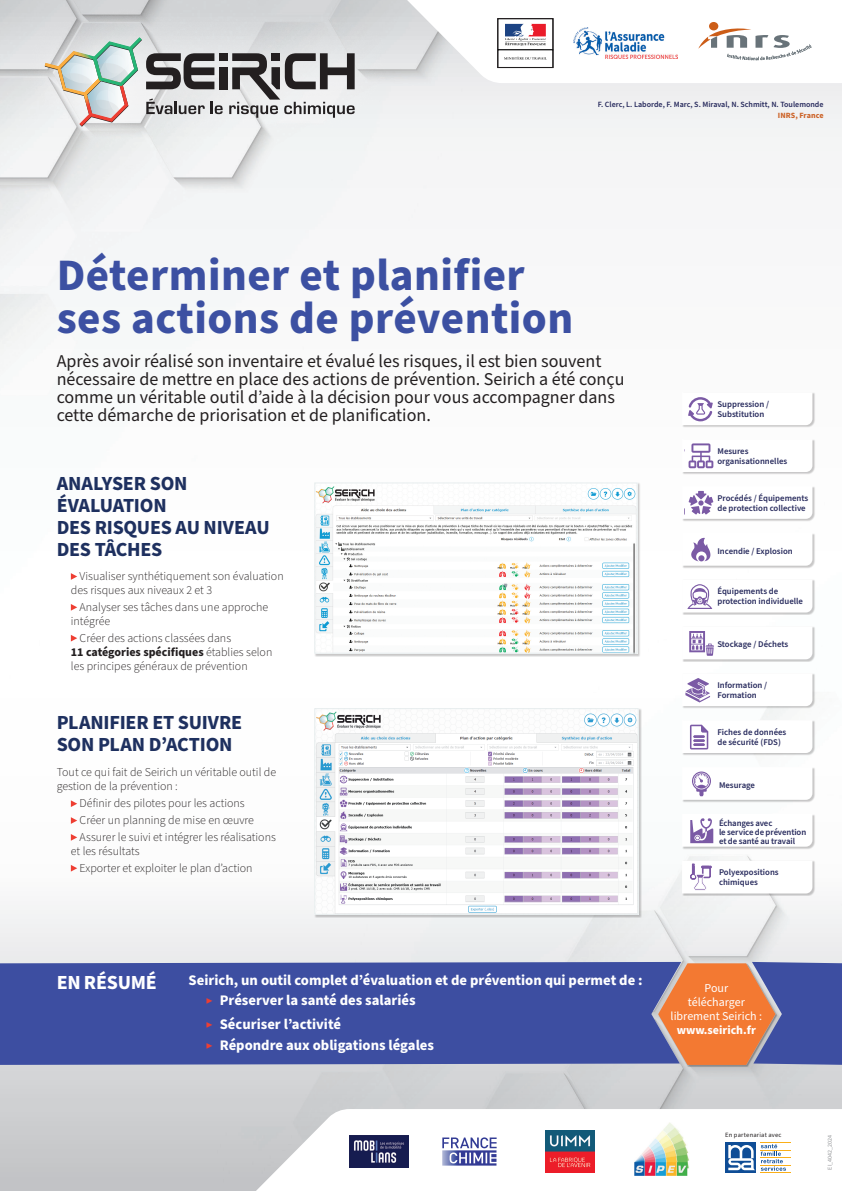
<style>
.page{position:relative;width:842px;height:1191px;background:#fff}
.page>*{position:absolute;margin:0;border:0;box-sizing:border-box;transform-origin:0 0}
.t1{font:700 45px/43px "Source Sans Pro";letter-spacing:.01em;color:#3c50a2}
.t2{font:700 20px/22px "Source Sans Pro";letter-spacing:-.01em;color:#1e305f}
.t3{font:700 20px "Source Sans Pro";letter-spacing:-.01em;color:#fff}
.t4{font:18px/18px "Source Sans Pro";color:#231f20}
.t5{font:700 14.6px/20.5px "Source Sans Pro";color:#fff}
.t6{font:300 12px/14px "Source Sans Pro";color:#231f20}
.t7{font:12px/14px "Source Sans Pro";color:#fff;text-align:center}
.t8{font:700 12px "Source Sans Pro";color:#fff}
.t9{font:600 8.7px/10.2px "Source Sans Pro";color:#292c5e}
.t10{font:600 8px "Source Sans Pro";color:#292c5e}
.t11{font:700 8px "Source Sans Pro";letter-spacing:.005em;color:#cc6328}
.t12{font:6.5px "Source Sans Pro";letter-spacing:.03em;color:#231f20}
.t13{font:6px "Source Sans Pro";color:#939598}
.s1{font-weight:700}
.s2{font-size:12px;color:#ee3e32}
</style>
<div class="page">
<div style="left:8px;top:1px;width:385px;height:162px;background:#fff;opacity:.75"></div>
<div style="left:219px;top:53px;width:9px;height:8px;background:#231f20"></div>
<div style="left:219px;top:67px;width:9px;height:22px;background:#231f20"></div>
<svg style="left:45px;top:37px;width:178px;height:90px"></svg>
<svg style="left:229px;top:53px;width:126px;height:65px"></svg>
<div style="left:0;top:962px;width:658px;height:103px;background:#3d4ea1"></div>
<svg style="left:658px;top:962px;width:184px;height:103px;background:#9e6c70"></svg>
<svg style="left:71px;top:573px;width:6px;height:7px"></svg>
<svg style="left:71px;top:604px;width:6px;height:6px"></svg>
<svg style="left:71px;top:635px;width:6px;height:6px"></svg>
<div style="left:314px;top:482px;width:327px;height:175px;background:#231f20;opacity:.25"></div>
<img style="left:316px;top:484px;width:319px;height:167px">
<div style="left:314px;top:482px;width:323px;height:171px;border:1px solid #e6eced"></div>
<svg style="left:71px;top:800px;width:6px;height:7px"></svg>
<svg style="left:71px;top:817px;width:6px;height:7px"></svg>
<svg style="left:71px;top:834px;width:6px;height:6px"></svg>
<svg style="left:71px;top:865px;width:6px;height:6px"></svg>
<div style="left:314px;top:708px;width:328px;height:210px;background:#231f20;opacity:.25"></div>
<img style="left:316px;top:710px;width:321px;height:202px">
<div style="left:314px;top:708px;width:325px;height:206px;border:1px solid #e6eced"></div>
<div style="left:682px;top:392px;width:133px;height:36px;background:#231f20;opacity:.25"></div>
<svg style="left:682px;top:392px;width:130px;height:33px"></svg>
<div style="left:682px;top:673px;width:133px;height:35px;background:#231f20;opacity:.25"></div>
<svg style="left:682px;top:673px;width:130px;height:33px"></svg>
<div style="left:682px;top:720px;width:133px;height:35px;background:#231f20;opacity:.25"></div>
<svg style="left:682px;top:720px;width:130px;height:33px"></svg>
<div style="left:682px;top:533px;width:133px;height:35px;background:#231f20;opacity:.25"></div>
<svg style="left:682px;top:533px;width:130px;height:32px"></svg>
<div style="left:682px;top:626px;width:133px;height:36px;background:#231f20;opacity:.25"></div>
<svg style="left:682px;top:626px;width:130px;height:33px"></svg>
<div style="left:682px;top:814px;width:133px;height:35px;background:#231f20;opacity:.25"></div>
<svg style="left:682px;top:814px;width:130px;height:32px"></svg>
<div style="left:682px;top:860px;width:133px;height:36px;background:#231f20;opacity:.25"></div>
<svg style="left:682px;top:860px;width:130px;height:33px"></svg>
<div style="left:682px;top:439px;width:133px;height:35px;background:#231f20;opacity:.25"></div>
<svg style="left:682px;top:439px;width:130px;height:33px"></svg>
<div style="left:682px;top:486px;width:133px;height:35px;background:#231f20;opacity:.25"></div>
<svg style="left:682px;top:486px;width:130px;height:33px"></svg>
<div style="left:682px;top:580px;width:133px;height:35px;background:#231f20;opacity:.25"></div>
<svg style="left:682px;top:579px;width:130px;height:33px"></svg>
<div style="left:682px;top:767px;width:133px;height:35px;background:#231f20;opacity:.25"></div>
<svg style="left:682px;top:767px;width:130px;height:33px"></svg>
<svg style="left:225px;top:1109px;width:566px;height:82px"></svg>
<svg style="left:378px;top:0;width:434px;height:83px"></svg>
<div style="left:497px;top:18px;width:56px;height:50px;border:1px solid #231f20"></div>
<img style="left:634px;top:1122px;width:56px;height:53px">
<svg style="left:442px;top:1165px;width:54px;height:1px"></svg>
<svg style="left:442px;top:1137px;width:55px;height:28px"></svg>
<img style="left:545px;top:1130px;width:50px;height:42px">
<hr style="left:760px;top:1142px;width:30px;height:1px;background:#faaf18">
<hr style="left:760px;top:1149px;width:30px;height:1px;background:#faaf18">
<hr style="left:760px;top:1157px;width:30px;height:1px;background:#faaf18">
<hr style="left:760px;top:1164px;width:30px;height:1px;background:#faaf18">
<hr style="left:760px;top:1172px;width:30px;height:1px;background:#faaf18">
<svg style="left:726px;top:1142px;width:30px;height:30px"></svg>
<svg style="left:728px;top:1144px;width:58px;height:26px"></svg>
<img style="left:574px;top:28px;width:104px;height:30px">
<img style="left:349px;top:1135px;width:60px;height:32px">
<p class="t10" style="left:598px;top:99px;width:227px">F. Clerc, L. Laborde, F. Marc, S. Miraval, N. Schmitt, N. Toulemonde</p>
<p class="t11" style="left:778px;top:110px;width:47px">INRS, France</p>
<h1 class="t1" style="left:57px;top:254px;width:518px">Déterminer et planifier ses actions de prévention</h1>
<p class="t4" style="left:57px;top:352px;width:569px">Après avoir réalisé son inventaire et évalué les risques, il est bien souvent nécessaire de mettre en place des actions de prévention. Seirich a été conçu comme un véritable outil d’aide à la décision pour vous accompagner dans cette démarche de priorisation et de planification.</p>
<h2 class="t2" style="left:57px;top:472px;width:214px">ANALYSER SON<br>ÉVALUATION<br>DES RISQUES AU NIVEAU<br>DES TÂCHES</h2>
<p class="t6" style="left:71px;top:569px;width:214px;text-indent:9px">Visualiser synthétiquement son évaluation des risques aux niveaux 2 et 3</p>
<p class="t6" style="left:71px;top:600px;width:199px;text-indent:9px">Analyser ses tâches dans une approche intégrée</p>
<p class="t6" style="left:71px;top:631px;width:203px;text-indent:9px">Créer des actions classées dans<br><span class="s1">11 catégories spécifiques</span> établies selon les principes généraux de prévention</p>
<h2 class="t2" style="left:57px;top:711px;width:187px">PLANIFIER ET SUIVRE<br>SON PLAN D’ACTION</h2>
<p class="t6" style="left:57px;top:765px;width:221px">Tout ce qui fait de Seirich un véritable outil de gestion de la prévention :</p>
<p class="t6" style="left:80px;top:795px;width:198px;line-height:16.8px">Définir des pilotes pour les actions<br>Créer un planning de mise en œuvre<br>Assurer le suivi et intégrer les réalisations</p>
<p class="t6" style="left:80px;top:842px;width:174px;line-height:16.8px;text-indent:-9px">et les résultats<br>Exporter et exploiter le plan d’action</p>
<p class="t9" style="left:717px;top:399px;width:53px">Suppression /<br>Substitution</p>
<p class="t9" style="left:717px;top:446px;width:71px">Mesures organisationnelles</p>
<p class="t9" style="left:717px;top:493px;width:92px">Procédés / Équipements de protection collective</p>
<p class="t9" style="left:717px;top:546px;width:77px">Incendie / Explosion</p>
<p class="t9" style="left:717px;top:586px;width:87px">Équipements de protection individuelle</p>
<p class="t9" style="left:717px;top:639px;width:72px">Stockage / Déchets</p>
<p class="t9" style="left:717px;top:680px;width:51px">Information /<br>Formation</p>
<p class="t9" style="left:717px;top:727px;width:71px">Fiches de données de sécurité (FDS)</p>
<p class="t9" style="left:719px;top:780px;width:38px">Mesurage</p>
<p class="t9" style="left:719px;top:818px;width:89px;line-height:9px">Échanges avec<br>le service de prévention et de santé au travail</p>
<p class="t9" style="left:719px;top:867px;width:61px">Polyexpositions chimiques</p>
<h2 class="t3" style="left:57px;top:968px;width:102px">EN RÉSUMÉ</h2>
<p class="t5" style="left:206px;top:970px;width:438px;text-indent:-17px">Seirich, un outil complet d’évaluation et de prévention qui permet de : <span class="s2">▶</span> Préserver la santé des salariés</p>
<p class="t5" style="left:206px;top:1014px;width:230px"><span class="s2">▶</span> Sécuriser l’activité<br><span class="s2">▶</span> Répondre aux obligations légales</p>
<p class="t7" style="left:671px;top:981px;width:93px">Pour<br>télécharger librement Seirich :</p>
<p class="t8" style="left:677px;top:1021px;width:81px">www.seirich.fr</p>
<p class="t12" style="left:725px;top:1130px;width:58px">En partenariat avec</p>
<p class="t13" style="left:826px;top:1169px;width:36px;rotate:-90deg">EI_4042_2024</p>
</div>
